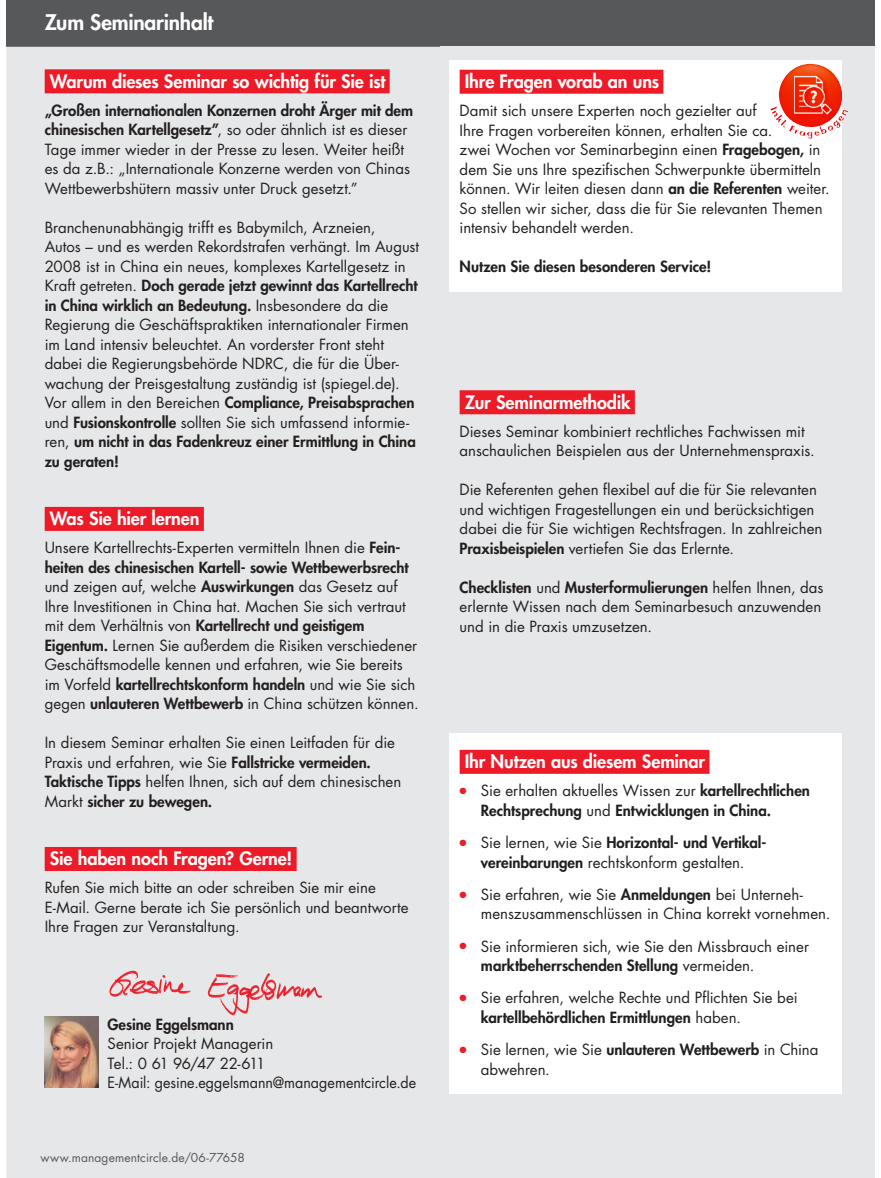
<style>
.page{position:relative;width:881px;height:1178px;background:#fff}
.page>*{position:absolute;margin:0;border:0;box-sizing:border-box;transform-origin:0 0}
.t1{font:800 21px "Futura Std";letter-spacing:-.01em;color:#fff}
.t2{font:800 18px "Futura Std";letter-spacing:-.01em;color:#fff}
.t3{font:15px/19.5px "Futura Std";color:#221f1f}
.t4{font:800 15px/19.5px "Futura Std";color:#221f1f}
.t5{font:12px "Futura Std";letter-spacing:.01em;color:#57585a}
.s1{font-weight:800}
.s2{color:#ed1b28}
.s3{font-weight:400}
</style>
<div class="page">
<div style="left:6px;top:0;width:434px;height:47px;background:#57585a"></div>
<div style="left:440px;top:0;width:434px;height:47px;background:#57585a"></div>
<div style="left:6px;top:47px;width:434px;height:1131px;background:#e6e7e8"></div>
<div style="left:440px;top:47px;width:434px;height:1131px;background:#e6e7e8"></div>
<div style="left:45px;top:69px;width:344px;height:24px;background:#ed1b28"></div>
<div style="left:45px;top:507px;width:159px;height:24px;background:#ed1b28"></div>
<div style="left:45px;top:847px;width:251px;height:24px;background:#ed1b28"></div>
<img style="left:45px;top:1016px;width:54px;height:72px">
<img style="left:79px;top:932px;width:284px;height:93px">
<div style="left:449px;top:60px;width:392px;height:232px;background:#fff"></div>
<img style="left:770px;top:64px;width:77px;height:64px">
<div style="left:449px;top:734px;width:392px;height:360px;background:#fff"></div>
<div style="left:459px;top:70px;width:204px;height:24px;background:#ed1b28"></div>
<div style="left:459px;top:390px;width:175px;height:24px;background:#ed1b28"></div>
<div style="left:459px;top:750px;width:250px;height:24px;background:#ed1b28"></div>
<h1 class="t1" style="left:45px;top:9px;width:170px">Zum Seminarinhalt</h1>
<p class="t2" style="left:50px;top:70px;width:337px">Warum dieses Seminar so wichtig für Sie ist</p>
<p class="t3" style="left:45px;top:101px;width:370px"><span class="s1">„Großen internationalen Konzernen droht Ärger mit dem chinesischen Kartellgesetz”</span>, so oder ähnlich ist es dieser Tage immer wieder in der Presse zu lesen. Weiter heißt es da z.B.: „Internationale Konzerne werden von Chinas Wettbewerbshütern massiv unter Druck gesetzt.”</p>
<p class="t3" style="left:45px;top:218px;width:376px">Branchenunabhängig trifft es Babymilch, Arzneien,<br>Autos – und es werden Rekordstrafen verhängt. Im August 2008 ist in China ein neues, komplexes Kartellgesetz in Kraft getreten. <span class="s1">Doch gerade jetzt gewinnt das Kartellrecht in China wirklich an Bedeutung.</span> Insbesondere da die Regierung die Geschäftspraktiken internationaler Firmen im Land intensiv beleuchtet. An vorderster Front steht dabei die Regierungsbehörde NDRC, die für die Über&shy;wachung der Preisgestaltung zuständig ist (spiegel.de).<br>Vor allem in den Bereichen <span class="s1">Compliance, Preisabsprachen </span>und <span class="s1">Fusionskontrolle</span> sollten Sie sich umfassend informie&shy;ren, <span class="s1">um nicht in das Fadenkreuz einer Ermittlung in China zu geraten!</span></p>
<p class="t2" style="left:50px;top:507px;width:151px">Was Sie hier lernen</p>
<p class="t3" style="left:45px;top:538px;width:375px">Unsere Kartellrechts-Experten vermitteln Ihnen die <span class="s1">Fein&shy;heiten des chinesischen Kartell- sowie Wettbewerbsrecht </span>und zeigen auf, welche <span class="s1">Auswirkungen</span> das Gesetz auf Ihre Investitionen in China hat. Machen Sie sich vertraut mit dem Verhältnis von <span class="s1">Kartellrecht und geistigem Eigentum.</span> Lernen Sie außerdem die Risiken verschiedener Geschäftsmodelle kennen und erfahren, wie Sie bereits im Vorfeld <span class="s1">kartellrechtskonform handeln</span> und wie Sie sich gegen <span class="s1">unlauteren Wettbewerb</span> in China schützen können.</p>
<p class="t3" style="left:45px;top:733px;width:358px">In diesem Seminar erhalten Sie einen Leitfaden für die Praxis und erfahren, wie Sie <span class="s1">Fallstricke vermeiden.<br>Taktische Tipps</span> helfen Ihnen, sich auf dem chinesischen Markt <span class="s1">sicher zu bewegen.</span></p>
<p class="t2" style="left:50px;top:847px;width:244px">Sie haben noch Fragen? Gerne!</p>
<p class="t3" style="left:45px;top:878px;width:365px">Rufen Sie mich bitte an oder schreiben Sie mir eine<br>E-Mail. Gerne berate ich Sie persönlich und beantworte<br>Ihre Fragen zur Veranstaltung.</p>
<p class="t4" style="left:107px;top:1015px;width:128px">Gesine Eggelsmann</p>
<p class="t3" style="left:107px;top:1034px;width:310px">Senior Projekt Managerin<br>Tel.: 0 61 96/47 22-611<br>E-Mail: gesine.eggelsmann@managementcircle.de</p>
<p class="t5" style="left:40px;top:1151px;width:206px">www.managementcircle.de/06-77658</p>
<p class="t2" style="left:464px;top:70px;width:196px">Ihre Fragen vorab an uns</p>
<p class="t3" style="left:459px;top:101px;width:371px">Damit sich unsere Experten noch gezielter auf<br>Ihre Fragen vorbereiten können, erhalten Sie ca.<br>zwei Wochen vor Seminarbeginn einen <span class="s1">Fragebogen,</span> in dem Sie uns Ihre spezifischen Schwerpunkte übermitteln können. Wir leiten diesen dann <span class="s1">an die Referenten</span> weiter.<br>So stellen wir sicher, dass die für Sie relevanten Themen intensiv behandelt werden.</p>
<p class="t4" style="left:459px;top:257px;width:253px">Nutzen Sie diesen besonderen Service!</p>
<p class="t2" style="left:464px;top:391px;width:167px">Zur Seminarmethodik</p>
<p class="t3" style="left:459px;top:422px;width:356px">Dieses Seminar kombiniert rechtliches Fachwissen mit anschaulichen Beispielen aus der Unternehmenspraxis.</p>
<p class="t3" style="left:459px;top:480px;width:364px">Die Referenten gehen flexibel auf die für Sie relevanten und wichtigen Fragestellungen ein und berücksichtigen dabei die für Sie wichtigen Rechtsfragen. In zahlreichen <span class="s1">Praxisbeispielen</span> vertiefen Sie das Erlernte.</p>
<p class="t3" style="left:459px;top:578px;width:365px"><span class="s1">Checklisten</span> und <span class="s1">Musterformulierungen</span> helfen Ihnen, das erlernte Wissen nach dem Seminarbesuch anzuwenden und in die Praxis umzusetzen.</p>
<p class="t2" style="left:464px;top:750px;width:242px">Ihr Nutzen aus diesem Seminar</p>
<p class="t4" style="left:480px;top:781px;width:330px;text-indent:-21px"><span class="s2">●</span> <span class="s3">Sie erhalten aktuelles Wissen zur</span> kartellrechtlichen<br>Rechtsprechung <span class="s3">und</span> Entwicklungen in China.</p>
<p class="t3" style="left:459px;top:833px;width:308px;text-align:center"><span class="s2">●</span> Sie lernen, wie Sie <span class="s1">Horizontal- und Vertikal&shy;vereinbarungen</span> rechtskonform gestalten.</p>
<p class="t3" style="left:480px;top:885px;width:351px;text-indent:-21px"><span class="s2">●</span> Sie erfahren, wie Sie <span class="s1">Anmeldungen</span> bei Unterneh&shy;menszusammenschlüssen in China korrekt vornehmen.</p>
<p class="t3" style="left:480px;top:936px;width:329px;text-indent:-21px"><span class="s2">●</span> Sie informieren sich, wie Sie den Missbrauch einer <span class="s1">marktbeherrschenden Stellung</span> vermeiden.</p>
<p class="t3" style="left:480px;top:988px;width:318px;text-indent:-21px"><span class="s2">●</span> Sie erfahren, welche Rechte und Pflichten Sie bei <span class="s1">kartellbehördlichen Ermittlungen</span> haben.</p>
<p class="t3" style="left:480px;top:1040px;width:339px;text-indent:-21px"><span class="s2">●</span> Sie lernen, wie Sie <span class="s1">unlauteren Wettbewerb</span> in China abwehren.</p>
</div>
